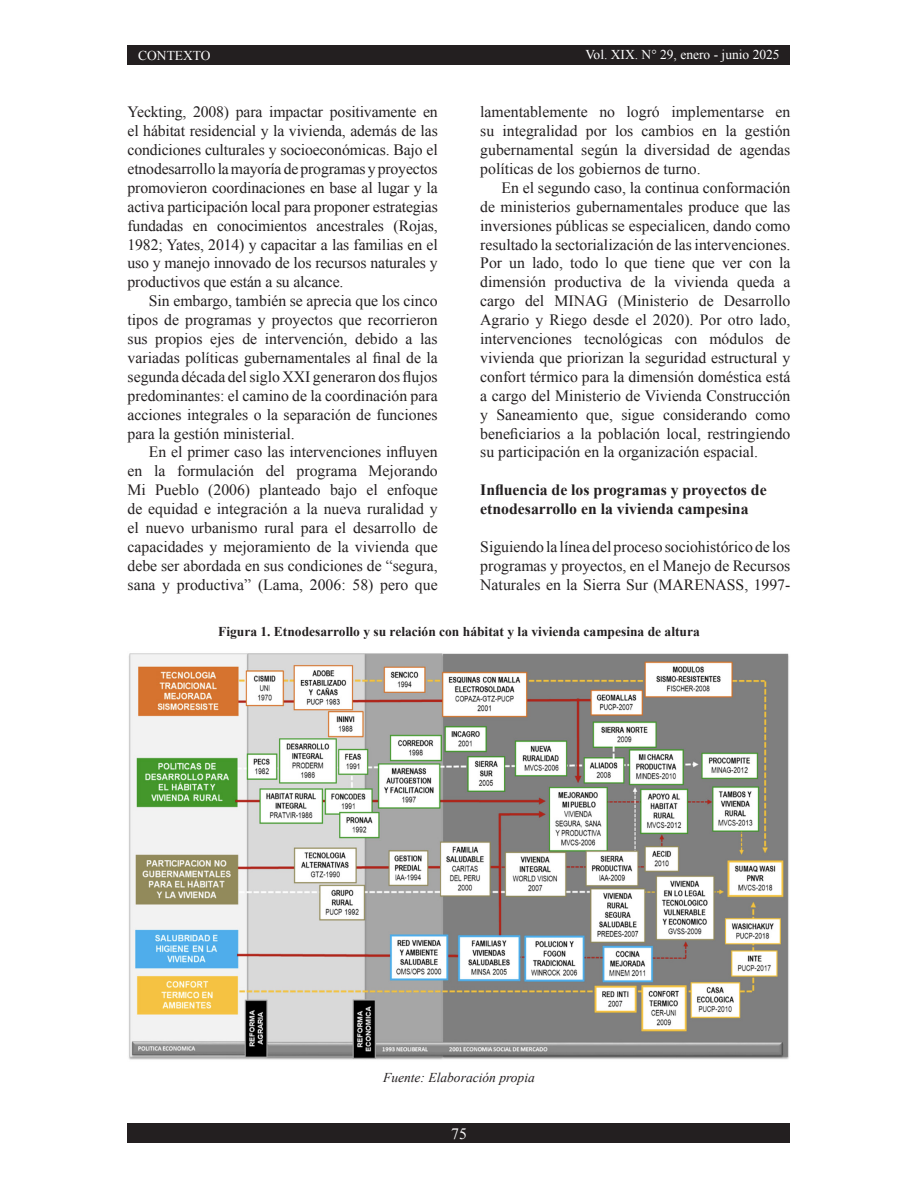
<style>
.page{position:relative;width:918px;height:1188px;background:#fff}
.page>*{position:absolute;margin:0;border:0;box-sizing:border-box;transform-origin:0 0}
.t1{font:15.75px/18.9px "Times New Roman";color:#231f20;text-align:justify}
.List_Paragraph{font:700 15.75px/18.9px "Times New Roman";color:#231f20}
.t2{font:15.75px "Times New Roman";color:#fcfcfc}
.t3{font:700 13.5px "Times New Roman";color:#231f20}
.t4{font:13.5px "Times New Roman";color:#fff}
.t5{font:italic 13.5px "Times New Roman";color:#231f20}
</style>
<div class="page">
<div style="left:128px;top:1124px;width:662px;height:19px;background:#231f20"></div>
<div style="left:128px;top:45px;width:662px;height:19px;background:#231f20"></div>
<img style="left:129px;top:653px;width:660px;height:407px">
<p class="t4" style="left:138px;top:47px;width:74px">CONTEXTO</p>
<p class="t4" style="left:586px;top:46px;width:196px">Vol. XIX. N° 29, enero - junio 2025</p>
<p class="t1" style="left:128px;top:102px;width:312px">Yeckting, 2008) para impactar positivamente en el hábitat residencial y la vivienda, además de las condiciones culturales y socioeconómicas. Bajo el etnodesarrollo la mayoría de programas y proyectos promovieron coordinaciones en base al lugar y la activa participación local para proponer estrategias fundadas en conocimientos ancestrales (Rojas, 1982; Yates, 2014) y capacitar a las familias en el uso y manejo innovado de los recursos naturales y productivos que están a su alcance.</p>
<p class="t1" style="left:128px;top:291px;width:312px;text-indent:21px">Sin embargo, también se aprecia que los cinco tipos de programas y proyectos que recorrieron sus propios ejes de intervención, debido a las variadas políticas gubernamentales al final de la segunda década del siglo XXI generaron dos flujos predominantes: el camino de la coordinación para acciones integrales o la separación de funciones para la gestión ministerial.</p>
<p class="t1" style="left:128px;top:442px;width:312px;text-indent:21px">En el primer caso las intervenciones influyen en la formulación del programa Mejorando Mi Pueblo (2006) planteado bajo el enfoque de equidad e integración a la nueva ruralidad y el nuevo urbanismo rural para el desarrollo de capacidades y mejoramiento de la vivienda que debe ser abordada en sus condiciones de “segura, sana y productiva” (Lama, 2006: 58) pero que</p>
<p class="t1" style="left:480px;top:102px;width:312px">lamentablemente no logró implementarse en su integralidad por los cambios en la gestión gubernamental según la diversidad de agendas políticas de los gobiernos de turno.</p>
<p class="t1" style="left:480px;top:178px;width:312px;text-indent:21px">En el segundo caso, la continua conformación de ministerios gubernamentales produce que las inversiones públicas se especialicen, dando como resultado la sectorialización de las intervenciones.<br>Por un lado, todo lo que tiene que ver con la dimensión productiva de la vivienda queda a cargo del MINAG (Ministerio de Desarrollo Agrario y Riego desde el 2020). Por otro lado, intervenciones tecnológicas con módulos de vivienda que priorizan la seguridad estructural y confort térmico para la dimensión doméstica está a cargo del Ministerio de Vivienda Construcción y Saneamiento que, sigue considerando como beneficiarios a la población local, restringiendo su participación en la organización espacial.</p>
<p class="List_Paragraph" style="left:480px;top:480px;width:288px">Influencia de los programas y proyectos de etnodesarrollo en la vivienda campesina</p>
<p class="t1" style="left:480px;top:537px;width:312px">Siguiendo la línea del proceso sociohistórico de los programas y proyectos, en el Manejo de Recursos Naturales en la Sierra Sur (MARENASS, 1997-</p>
<p class="t3" style="left:218px;top:623px;width:483px">Figura 1. Etnodesarrollo y su relación con hábitat y la vivienda campesina de altura</p>
<p class="t5" style="left:383px;top:1068px;width:153px">Fuente: Elaboración propia</p>
<p class="t2" style="left:451px;top:1123px;width:17px">75</p>
</div>
